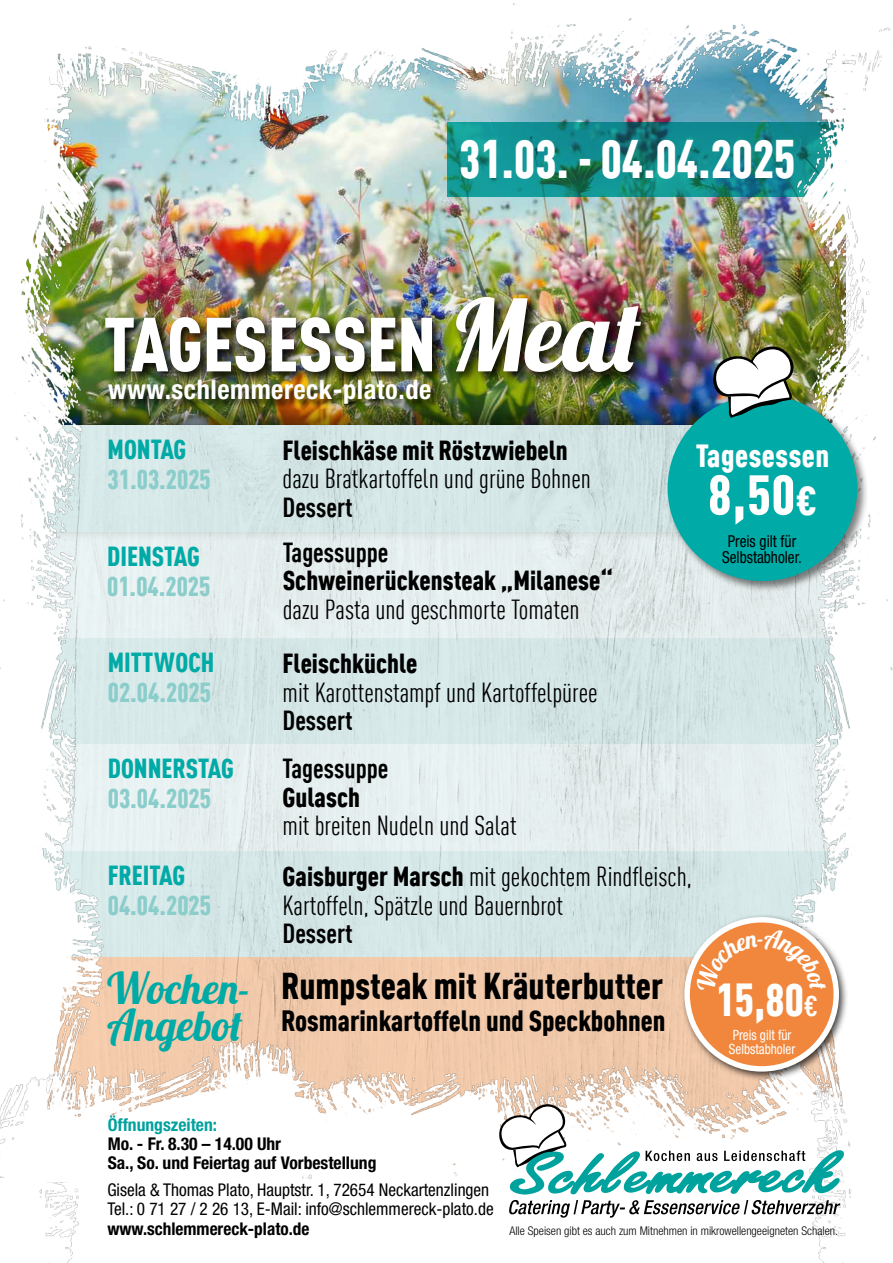
<style>
.page{position:relative;width:893px;height:1263px;background:#fff}
.page>*{position:absolute;margin:0;border:0;box-sizing:border-box;transform-origin:0 0}
.t1{font:900 75px "MPDIN Pro Cond";color:#fff}
.t2{font:900 55.35px "MPDIN Pro Cond";color:#fff}
.t3{font:900 53.1px "MPDIN Pro Cond";color:#fff;scale:.94 1}
.t4{font:900 45.3px "MPDIN Pro Cond";color:#fff}
.t5{font:42.75px/36.8px "Lobster";color:#00aaa6}
.t6{font:900 36.6px "MPDIN Pro Cond";color:#000}
.t7{font:900 31.35px "MPDIN Pro Cond";letter-spacing:.015em;color:#fff}
.t8{font:900 28.65px "MPDIN Pro Cond";color:#000}
.t9{font:27px/28.5px "MPDIN Pro Cond";color:#000}
.t10{font:900 27px "MPDIN Pro Cond";color:#000}
.t11{font:900 27px "MPDIN Pro Cond";color:#8bcdcb}
.t12{font:700 27px "MPDIN Pro Cond";color:#000}
.t13{font:900 27px "MPDIN Pro Cond";color:#00aaa6}
.t14{font:700 condensed 27px "Helvetica Neue LT Std";letter-spacing:.02em;color:#fff}
.t15{font:condensed 17.55px/19.4px "Helvetica Neue LT Std";color:#000}
.t16{font:700 condensed 17.55px/19.4px "Helvetica Neue LT Std";color:#000}
.t17{font:700 condensed 17.55px "Helvetica Neue LT Std";color:#00a29e}
.t18{font:condensed 16.5px/16.5px "Helvetica Neue LT Std";color:#000;text-align:center;scale:.93 1}
.t19{font:condensed 14.1px/14.1px "Helvetica Neue LT Std";color:#fff;scale:.93 1}
.t20{font:300 condensed 12px "Helvetica Neue LT Std";color:#000}
.s1{font-family:"Lobster";font-weight:400;font-size:99px}
.s2{font-size:40.2px}
.s3{font-weight:900}
.s4{font-weight:700;font-size:28.35px}
</style>
<div class="page">
<img style="left:113px;top:133px;width:665px;height:265px">
<div style="left:15px;top:398px;width:878px;height:144px;background:#000;opacity:.5"></div>
<img style="left:113px;top:425px;width:665px;height:605px">
<img style="left:0;top:133px;width:113px;height:1130px">
<img style="left:44px;top:3px;width:849px;height:130px">
<svg style="left:447px;top:122px;width:331px;height:74px;background:#128987"></svg>
<img style="left:0;top:1030px;width:778px;height:151px">
<img style="left:778px;top:50px;width:115px;height:1213px">
<div style="left:108px;top:380px;width:332px;height:33px;background:#000;opacity:.75"></div>
<div style="left:0;top:0;width:49px;height:106px;background:#fff"></div>
<div style="left:680px;top:913px;width:169px;height:168px;background:#000;opacity:.75"></div>
<div style="left:687px;top:920px;width:149px;height:149px;background:#f1873d;border-radius:50%"></div>
<div style="left:684px;top:917px;width:155px;height:154px;border:5px solid #fff;border-radius:50%"></div>
<div style="left:101px;top:292px;width:553px;height:93px;background:#000;opacity:.7"></div>
<svg style="left:509px;top:1200px;width:331px;height:18px"></svg>
<svg style="left:493px;top:1092px;width:351px;height:102px"></svg>
<div style="left:665px;top:392px;width:204px;height:201px;background:#000;opacity:.5"></div>
<div style="left:668px;top:395px;width:189px;height:186px;background:#00aaa6;border-radius:50%"></div>
<img style="left:708px;top:334px;width:93px;height:84px">
<svg style="left:696px;top:928px;width:130px;height:37px"></svg>
<h3 class="t3" style="left:459px;top:121px;width:359px">31.03. - 04.04.2025</h3>
<h1 class="t1" style="left:104px;top:291px;width:538px">TAGESESSEN <span class="s1">Meat</span></h1>
<p class="t14" style="left:108px;top:373px;width:325px">www.schlemmereck-plato.de</p>
<p class="t13" style="left:108px;top:430px;width:80px">MONTAG</p>
<p class="t11" style="left:108px;top:460px;width:105px">31.03.2025</p>
<p class="t13" style="left:107px;top:537px;width:94px">DIENSTAG</p>
<p class="t11" style="left:107px;top:567px;width:105px">01.04.2025</p>
<p class="t13" style="left:108px;top:643px;width:108px">MITTWOCH</p>
<p class="t11" style="left:108px;top:673px;width:105px">02.04.2025</p>
<p class="t13" style="left:108px;top:748px;width:128px">DONNERSTAG</p>
<p class="t11" style="left:108px;top:778px;width:105px">03.04.2025</p>
<p class="t10" style="left:283px;top:431px;width:287px">Fleischkäse mit Röstzwiebeln</p>
<p class="t9" style="left:283px;top:464px;width:310px">dazu Bratkartoffeln und grüne Bohnen</p>
<p class="t12" style="left:283px;top:488px;width:72px">Dessert</p>
<p class="t12" style="left:283px;top:533px;width:107px">Tagessuppe</p>
<p class="t10" style="left:283px;top:561px;width:332px">Schweinerückensteak „Milanese“</p>
<p class="t9" style="left:283px;top:594px;width:298px">dazu Pasta und geschmorte Tomaten</p>
<p class="t10" style="left:283px;top:644px;width:136px">Fleischküchle</p>
<p class="t9" style="left:283px;top:677px;width:316px">mit Karottenstampf und Kartoffelpüree</p>
<p class="t12" style="left:283px;top:702px;width:72px">Dessert</p>
<p class="t12" style="left:283px;top:750px;width:107px">Tagessuppe</p>
<p class="t10" style="left:283px;top:777px;width:79px">Gulasch</p>
<p class="t9" style="left:283px;top:810px;width:236px">mit breiten Nudeln und Salat</p>
<p class="t7" style="left:696px;top:433px;width:135px">Tagesessen</p>
<h2 class="t2" style="left:708px;top:455px;width:111px">8,50<span class="s2">€</span></h2>
<p class="t18" style="left:722px;top:532px;width:87px">Preis gilt für<br>Selbstabholer.</p>
<p class="t13" style="left:108px;top:856px;width:79px">FREITAG</p>
<p class="t11" style="left:108px;top:886px;width:105px">04.04.2025</p>
<h3 class="t5" style="left:107px;top:974px;width:145px">Wochen-<br>Angebot</h3>
<p class="t9" style="left:283px;top:861px;width:411px"><span class="s3">Gaisburger Marsch</span> mit gekochtem Rindfleisch,<br>Kartoffeln, Spätzle und Bauernbrot</p>
<p class="t12" style="left:283px;top:914px;width:72px">Dessert</p>
<h3 class="t6" style="left:281px;top:960px;width:384px">Rumpsteak mit Kräuterbutter</h3>
<p class="t8" style="left:281px;top:1000px;width:386px">Rosmarinkartoffeln und Speckbohnen</p>
<h3 class="t4" style="left:716px;top:967px;width:104px">15,80<span class="s4">€</span></h3>
<p class="t19" style="left:729px;top:1028px;width:73px">Preis gilt für<br>Selbstabholer</p>
<p class="t17" style="left:108px;top:1113px;width:111px">Öffnungszeiten:</p>
<p class="t16" style="left:108px;top:1134px;width:270px">Mo. - Fr. 8.30 – 14.00 Uhr<br>Sa., So. und Feiertag auf Vorbestellung</p>
<p class="t15" style="left:107px;top:1180px;width:388px">Gisela &amp; Thomas Plato, Hauptstr. 1, 72654 Neckartenzlingen<br>Tel.: 0 71 27 / 2 26 13, E-Mail: info@schlemmereck-plato.de</p>
<p class="t16" style="left:107px;top:1218px;width:204px">www.schlemmereck-plato.de</p>
<p class="t20" style="left:509px;top:1224px;width:330px">Alle Speisen gibt es auch zum Mitnehmen in mikrowellengeeigneten Schalen.</p>
</div>
